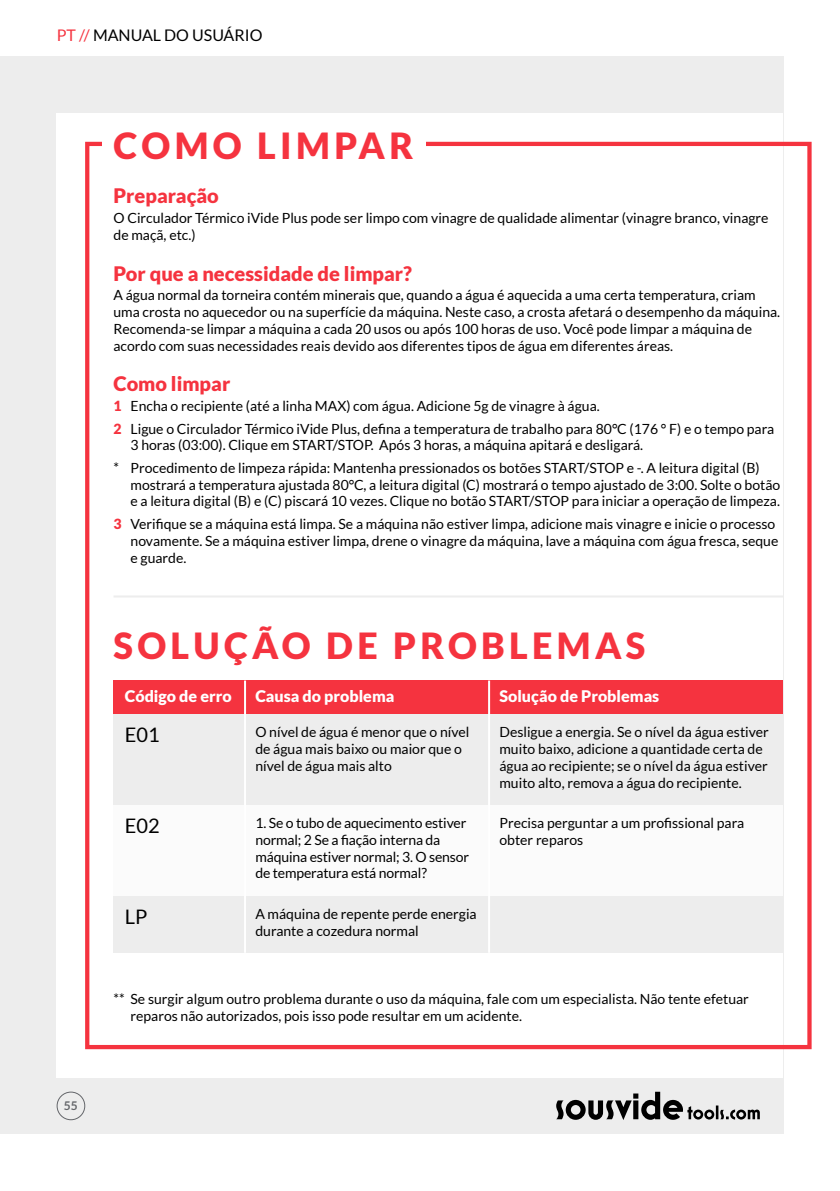
<style>
.page{position:relative;width:840px;height:1191px;background:#fff}
.page>*{position:absolute;margin:0;border:0;box-sizing:border-box;transform-origin:0 0}
.t1{font:900 36px "Lato";letter-spacing:.12em;color:#f5333f}
.t2{font:900 20px "Lato";color:#f5333f}
.t3{font:20px "Lato";color:#000}
.t4{font:900 16px "Lato";color:#fff}
.t5{font:16px "Lato";color:#000}
.t6{font:14px/16.8px "Lato";color:#000}
.t7{font:700 12px "Lato";color:#64666a}
.s1{color:#f5333f}
.s2{font-weight:900;color:#f5333f}
</style>
<div class="page">
<div style="left:0;top:57px;width:782px;height:1077px;background:#ededed"></div>
<div style="left:57px;top:113px;width:725px;height:964px;background:#fff"></div>
<div style="left:85px;top:142px;width:726px;height:907px;border:4px solid #f5333f"></div>
<svg style="left:556px;top:1091px;width:203px;height:29px"></svg>
<div style="left:57px;top:1091px;width:28px;height:29px;border:1px solid #64666a;border-radius:50%"></div>
<div style="left:102px;top:130px;width:323px;height:46px;background:#fff"></div>
<hr style="left:113px;top:595px;width:669px;height:2px;background:#ededed">
<div style="left:113px;top:680px;width:669px;height:34px;background:#f5333f"></div>
<div style="left:113px;top:714px;width:669px;height:91px;background:#ededed"></div>
<div style="left:113px;top:896px;width:669px;height:56px;background:#ededed"></div>
<div style="left:113px;top:805px;width:669px;height:91px;background:#fbfbfb"></div>
<hr style="left:244px;top:680px;width:2px;height:272px;background:#fff">
<hr style="left:488px;top:680px;width:2px;height:272px;background:#fff">
<p class="t5" style="left:57px;top:27px;width:207px"><span class="s1">PT //</span> MANUAL DO USUÁRIO</p>
<h1 class="t1" style="left:113px;top:125px;width:301px">COMO LIMPAR</h1>
<h2 class="t2" style="left:113px;top:184px;width:107px">Preparação</h2>
<p class="t6" style="left:113px;top:209px;width:656px">O Circulador Térmico iVide Plus pode ser limpo com vinagre de qualidade alimentar (vinagre branco, vinagre de maçã, etc.)</p>
<h2 class="t2" style="left:113px;top:261px;width:300px">Por que a necessidade de limpar?</h2>
<p class="t6" style="left:113px;top:286px;width:667px">A água normal da torneira contém minerais que, quando a água é aquecida a uma certa temperatura, criam uma crosta no aquecedor ou na superfície da máquina. Neste caso, a crosta afetará o desempenho da máquina.<br>Recomenda-se limpar a máquina a cada 20 usos ou após 100 horas de uso. Você pode limpar a máquina de acordo com suas necessidades reais devido aos diferentes tipos de água em diferentes áreas.</p>
<h2 class="t2" style="left:113px;top:372px;width:118px">Como limpar</h2>
<p class="t6" style="left:113px;top:395px;width:661px;line-height:22.4px"><span class="s2">1</span> Encha o recipiente (até a linha MAX) com água. Adicione 5g de vinagre à água.<br><span class="s2">2</span> Ligue o Circulador Térmico iVide Plus, defina a temperatura de trabalho para 80°C (176 ° F) e o tempo para</p>
<p class="t6" style="left:113px;top:434px;width:647px;line-height:22.4px;text-indent:17px">3 horas (03:00). Clique em START/STOP. Após 3 horas, a máquina apitará e desligará.<br>* Procedimento de limpeza rápida: Mantenha pressionados os botões START/STOP e -. A leitura digital (B)</p>
<p class="t6" style="left:130px;top:476px;width:650px">mostrará a temperatura ajustada 80°C, a leitura digital (C) mostrará o tempo ajustado de 3:00. Solte o botão e a leitura digital (B) e (C) piscará 10 vezes. Clique no botão START/STOP para iniciar a operação de limpeza.</p>
<p class="t6" style="left:130px;top:515px;width:649px;text-indent:-17px"><span class="s2">3</span> Verifique se a máquina está limpa. Se a máquina não estiver limpa, adicione mais vinagre e inicie o processo novamente. Se a máquina estiver limpa, drene o vinagre da máquina, lave a máquina com água fresca, seque e guarde.</p>
<h1 class="t1" style="left:113px;top:624px;width:533px">SOLUÇÃO DE PROBLEMAS</h1>
<p class="t4" style="left:125px;top:686px;width:108px">Código de erro</p>
<h2 class="t3" style="left:125px;top:723px;width:36px">E01</h2>
<h2 class="t3" style="left:125px;top:814px;width:36px">E02</h2>
<h2 class="t3" style="left:125px;top:905px;width:24px">LP</h2>
<p class="t4" style="left:255px;top:686px;width:140px">Causa do problema</p>
<p class="t6" style="left:255px;top:723px;width:215px">O nível de água é menor que o nível de água mais baixo ou maior que o nível de água mais alto</p>
<p class="t6" style="left:255px;top:814px;width:215px">1. Se o tubo de aquecimento estiver normal; 2 Se a fiação interna da máquina estiver normal; 3. O sensor de temperatura está normal?</p>
<p class="t6" style="left:255px;top:905px;width:223px">A máquina de repente perde energia durante a cozedura normal</p>
<p class="t4" style="left:499px;top:686px;width:161px">Solução de Problemas</p>
<p class="t6" style="left:499px;top:723px;width:271px">Desligue a energia. Se o nível da água estiver muito baixo, adicione a quantidade certa de água ao recipiente; se o nível da água estiver muito alto, remova a água do recipiente.</p>
<p class="t6" style="left:499px;top:814px;width:246px">Precisa perguntar a um profissional para obter reparos</p>
<p class="t7" style="left:64px;top:1098px;width:15px">55</p>
<p class="t6" style="left:130px;top:990px;width:619px;text-indent:-17px">** Se surgir algum outro problema durante o uso da máquina, fale com um especialista. Não tente efetuar reparos não autorizados, pois isso pode resultar em um acidente.</p>
</div>
